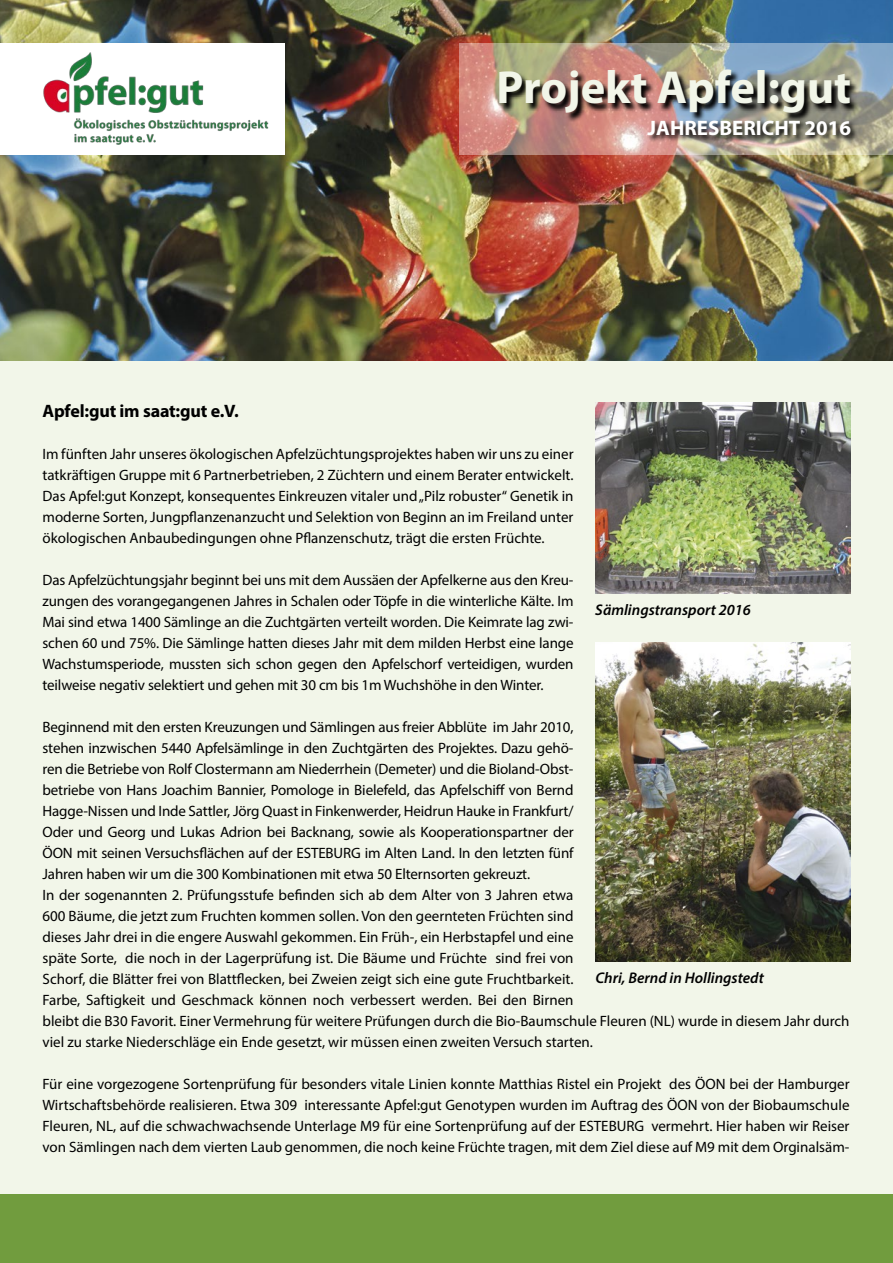
<style>
.page{position:relative;width:893px;height:1263px;background:#f2f6e9}
.page>*{position:absolute;margin:0;border:0;box-sizing:border-box;transform-origin:0 0}
.t1{font:700 46.5px "Myriad Pro";color:#f2f6e9}
.t2{font:700 21px "Myriad Pro";color:#fff}
.t3{font:700 18px "Myriad Pro";letter-spacing:-.01em;color:#000}
.t4{font:italic 600 15.45px "Myriad Pro";color:#000}
.t5{font:15px/21px "Myriad Pro";letter-spacing:-.005em;color:#000;text-align:justify}
</style>
<div class="page">
<img style="left:595px;top:642px;width:255px;height:320px">
<img style="left:0;top:0;width:893px;height:361px">
<img style="left:459px;top:43px;width:434px;height:112px">
<div style="left:0;top:43px;width:285px;height:112px;background:#fff"></div>
<div style="left:0;top:1194px;width:893px;height:69px;background:#719c3e"></div>
<img style="left:595px;top:403px;width:255px;height:191px">
<img style="left:43px;top:52px;width:226px;height:93px">
<img style="left:500px;top:70px;width:359px;height:52px">
<img style="left:646px;top:119px;width:212px;height:24px">
<h1 class="t1" style="left:496px;top:57px;width:356px">Projekt Apfel:gut</h1>
<h2 class="t2" style="left:648px;top:115px;width:205px">JAHRESBERICHT 2016</h2>
<p class="t3" style="left:43px;top:399px;width:198px">Apfel:gut im saat:gut e.V.</p>
<p class="t5" style="left:43px;top:443px;width:533px">Im fünften Jahr unseres ökologischen Apfelzüchtungsprojektes haben wir uns zu einer tatkräftigen Gruppe mit 6 Partnerbetrieben, 2 Züchtern und einem Berater entwickelt.<br>Das Apfel:gut Konzept, konsequentes Einkreuzen vitaler und „Pilz robuster“ Genetik in moderne Sorten, Jungpflanzenanzucht und Selektion von Beginn an im Freiland unter ökologischen Anbaubedingungen ohne Pflanzenschutz, trägt die ersten Früchte.</p>
<p class="t5" style="left:43px;top:569px;width:533px">Das Apfelzüchtungsjahr beginnt bei uns mit dem Aussäen der Apfelkerne aus den Kreu&shy;zungen des vorangegangenen Jahres in Schalen oder Töpfe in die winterliche Kälte. Im Mai sind etwa 1400 Sämlinge an die Zuchtgärten verteilt worden. Die Keimrate lag zwi&shy;schen 60 und 75%. Die Sämlinge hatten dieses Jahr mit dem milden Herbst eine lange Wachstumsperiode, mussten sich schon gegen den Apfelschorf verteidigen, wurden teilweise negativ selektiert und gehen mit 30 cm bis 1m Wuchshöhe in den Winter.</p>
<p class="t5" style="left:43px;top:716px;width:809px;text-align:left">Beginnend mit den ersten Kreuzungen und Sämlingen aus freier Abblüte im Jahr 2010,<br>stehen inzwischen 5440 Apfelsämlinge in den Zuchtgärten des Projektes. Dazu gehö-<br>ren die Betriebe von Rolf Clostermann am Niederrhein (Demeter) und die Bioland-Obst-<br>betriebe von Hans Joachim Bannier, Pomologe in Bielefeld, das Apfelschiff von Bernd<br>Hagge-Nissen und Inde Sattler, Jörg Quast in Finkenwerder, Heidrun Hauke in Frankfurt/<br>Oder und Georg und Lukas Adrion bei Backnang, sowie als Kooperationspartner der<br>ÖON mit seinen Versuchsflächen auf der ESTEBURG im Alten Land. In den letzten fünf<br>Jahren haben wir um die 300 Kombinationen mit etwa 50 Elternsorten gekreuzt.<br>In der sogenannten 2. Prüfungsstufe befinden sich ab dem Alter von 3 Jahren etwa<br>600 Bäume, die jetzt zum Fruchten kommen sollen. Von den geernteten Früchten sind<br>dieses Jahr drei in die engere Auswahl gekommen. Ein Früh-, ein Herbstapfel und eine<br>späte Sorte, die noch in der Lagerprüfung ist. Die Bäume und Früchte sind frei von<br>Schorf, die Blätter frei von Blattflecken, bei Zweien zeigt sich eine gute Fruchtbarkeit.<br>Farbe, Saftigkeit und Geschmack können noch verbessert werden. Bei den Birnen<br>bleibt die B30 Favorit. Einer Vermehrung für weitere Prüfungen durch die Bio-Baumschule Fleuren (NL) wurde in diesem Jahr durch viel zu starke Niederschläge ein Ende gesetzt, wir müssen einen zweiten Versuch starten.</p>
<p class="t5" style="left:43px;top:1073px;width:809px">Für eine vorgezogene Sortenprüfung für besonders vitale Linien konnte Matthias Ristel ein Projekt des ÖON bei der Hamburger Wirtschaftsbehörde realisieren. Etwa 309 interessante Apfel:gut Genotypen wurden im Auftrag des ÖON von der Biobaumschule Fleuren, NL, auf die schwachwachsende Unterlage M9 für eine Sortenprüfung auf der ESTEBURG vermehrt. Hier haben wir Reiser von Sämlingen nach dem vierten Laub genommen, die noch keine Früchte tragen, mit dem Ziel diese auf M9 mit dem Orginalsäm-</p>
<p class="t4" style="left:595px;top:600px;width:157px">Sämlingstransport 2016</p>
<p class="t4" style="left:595px;top:968px;width:170px">Chri, Bernd in Hollingstedt</p>
</div>
